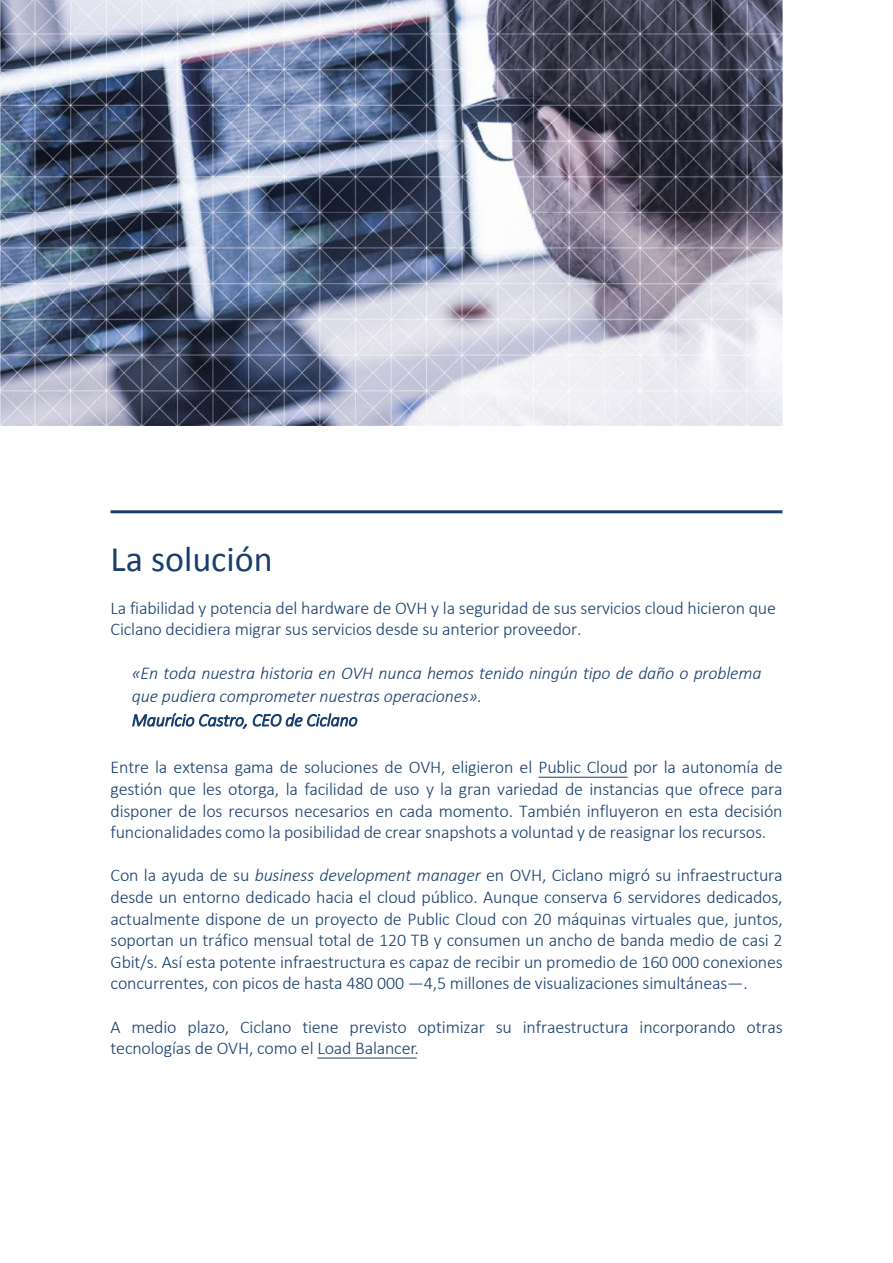
<style>
.page{position:relative;width:893px;height:1263px;background:#fff}
.page>*{position:absolute;margin:0;border:0;box-sizing:border-box;transform-origin:0 0}
.t1{font:36px "Calibri";color:#173e6c}
.t2{font:300 18px/21.6px "Calibri";letter-spacing:-.01em;color:#173e6c}
.t3{font:italic 300 18px/23.7px "Calibri";letter-spacing:-.01em;color:#173e6c}
.s1{font-style:italic}
</style>
<div class="page">
<hr style="left:317px;top:1058px;width:100px;height:1px;background:#173e6c">
<hr style="left:538px;top:777px;width:90px;height:1px;background:#173e6c">
<img style="left:0;top:0;width:782px;height:425px">
<hr style="left:111px;top:510px;width:671px;height:3px;background:#173e6c">
<h1 class="t1" style="left:111px;top:536px;width:164px">La solución</h1>
<p class="t2" style="left:111px;top:597px;width:667px">La fiabilidad y potencia del hardware de OVH y la seguridad de sus servicios cloud hicieron que<br>Ciclano decidiera migrar sus servicios desde su anterior proveedor.</p>
<p class="t3" style="left:132px;top:660px;width:631px">«En toda nuestra historia en OVH nunca hemos tenido ningún tipo de daño o problema que pudiera comprometer nuestras operaciones».<br>Maurício Castro, CEO de Ciclano</p>
<p class="t2" style="left:111px;top:756px;width:674px;text-align:justify">Entre la extensa gama de soluciones de OVH, eligieron el Public Cloud por la autonomía de gestión que les otorga, la facilidad de uso y la gran variedad de instancias que ofrece para disponer de los recursos necesarios en cada momento. También influyeron en esta decisión funcionalidades como la posibilidad de crear snapshots a voluntad y de reasignar los recursos.</p>
<p class="t2" style="left:111px;top:864px;width:674px;text-align:justify">Con la ayuda de su <span class="s1">business development manager</span> en OVH, Ciclano migró su infraestructura desde un entorno dedicado hacia el cloud público. Aunque conserva 6 servidores dedicados, actualmente dispone de un proyecto de Public Cloud con 20 máquinas virtuales que, juntos, soportan un tráfico mensual total de 120 TB y consumen un ancho de banda medio de casi 2<br>Gbit/s. Así esta potente infraestructura es capaz de recibir un promedio de 160 000 conexiones concurrentes, con picos de hasta 480 000 —4,5 millones de visualizaciones simultáneas—.</p>
<p class="t2" style="left:111px;top:1016px;width:674px">A medio plazo, Ciclano tiene previsto optimizar su infraestructura incorporando otras tecnologías de OVH, como el Load Balancer.</p>
</div>
